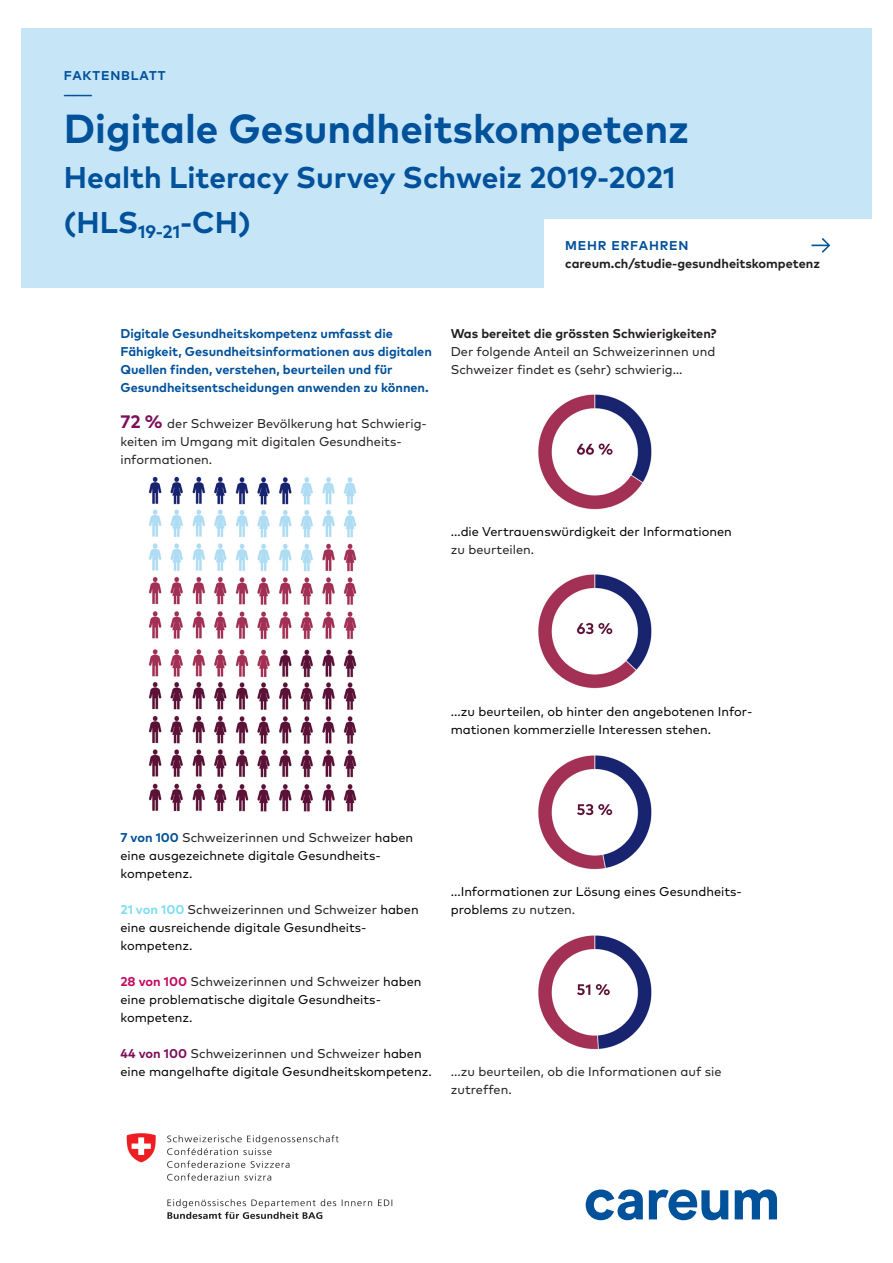
<style>
.page{position:relative;width:893px;height:1263px;background:#fff}
.page>*{position:absolute;margin:0;border:0;box-sizing:border-box;transform-origin:0 0}
.Titel_27pt_blau{font:700 40.5px "Mark OT";color:#01519b}
.Titel_27pt_blau-2{font:700 30px/45px "Mark OT";color:#01519b}
.Lauftext_book_schwar{font:12.75px/18px "Mark OT";color:#000}
.Lead_bold_blau{font:700 12.75px/18px "Mark OT";color:#01519b}
.Lauftext_book_schwar-2{font:12.75px/18px "Mark OT";color:#231f20}
.Lead_bold_blau-2{font:12.75px/18px "Mark OT";color:#231f20}
.Untertitel_bold_blau{font:12.75px "Mark OT";color:#231f20}
.Lauftext_book_schwar-3{font:700 12.75px "Mark OT";color:#231f20}
.Untertitel_bold_schw{font:700 12.75px "Mark OT";color:#231f20}
.Mehr_erfahren_Titel{font:700 12.75px "Mark OT";letter-spacing:.065em;color:#01519b}
.Spitzmarke_blau{font:700 12.75px "Mark OT";letter-spacing:.065em;color:#01519b}
.s1{font-weight:700;font-size:18px;color:#7d0e57}
.s2{font-weight:700;color:#01519b}
.s3{color:#231f20}
.s4{font-weight:700;color:#7eddf3}
.s5{font-weight:700;color:#c3085f}
.s6{font-weight:700;color:#7d0e57}
.s7{color:#000}
</style>
<div class="page">
<svg style="left:735px;top:1189px;width:42px;height:30px"></svg>
<svg style="left:586px;top:1189px;width:57px;height:31px"></svg>
<svg style="left:649px;top:1189px;width:79px;height:31px"></svg>
<div style="left:21px;top:29px;width:851px;height:259px;background:#c6e6f8"></div>
<div style="left:544px;top:220px;width:329px;height:69px;background:#fff"></div>
<svg style="left:811px;top:238px;width:20px;height:15px"></svg>
<img style="left:148px;top:477px;width:209px;height:334px">
<img style="left:126px;top:1133px;width:267px;height:86px">
<img style="left:538px;top:394px;width:114px;height:116px">
<img style="left:538px;top:574px;width:114px;height:115px">
<img style="left:538px;top:755px;width:114px;height:115px">
<img style="left:538px;top:935px;width:114px;height:115px">
<p class="Spitzmarke_blau" style="left:64px;top:67px;width:103px">FAKTENBLATT</p>
<p class="Spitzmarke_blau" style="left:64px;top:87px;width:30px">———</p>
<p class="Titel_27pt_blau" style="left:64px;top:103px;width:627px">Digitale Gesundheitskompetenz</p>
<p class="Titel_27pt_blau-2" style="left:64px;top:154px;width:613px">Health Literacy Survey Schweiz 2019-2021 (HLS<sub>19-21</sub>-CH)</p>
<p class="Mehr_erfahren_Titel" style="left:565px;top:237px;width:125px">MEHR ERFAHREN</p>
<p class="Untertitel_bold_schw" style="left:565px;top:255px;width:256px">careum.ch/studie-gesundheitskompetenz</p>
<p class="Mehr_erfahren_Titel" style="left:585px;top:229px;width:125px">MEHR ERFAHREN</p>
<p class="Lead_bold_blau" style="left:120px;top:324px;width:313px">Digitale Gesundheitskompetenz umfasst die Fähigkeit, Gesundheitsinformationen aus digitalen Quellen finden, verstehen, beurteilen und für Gesundheitsentscheidungen anwenden zu können.</p>
<p class="Lead_bold_blau-2" style="left:120px;top:415px;width:308px"><span class="s1">72 %</span> der Schweizer Bevölkerung hat Schwierig&shy;keiten im Umgang mit digitalen Gesundheits-</p>
<p class="Lead_bold_blau-2" style="left:120px;top:451px;width:93px">informationen.</p>
<p class="Lauftext_book_schwar-3" style="left:451px;top:326px;width:267px">Was bereitet die grössten Schwierigkeiten?</p>
<p class="Lauftext_book_schwar-2" style="left:451px;top:343px;width:266px">Der folgende Anteil an Schweizerinnen und<br>Schweizer findet es (sehr) schwierig…</p>
<p class="Lauftext_book_schwar" style="left:451px;top:523px;width:283px">...die Vertrauenswürdigkeit der Informationen</p>
<p class="Lauftext_book_schwar-2" style="left:451px;top:541px;width:85px">zu beurteilen.</p>
<p class="Lauftext_book_schwar" style="left:451px;top:703px;width:303px">...zu beurteilen, ob hinter den angebotenen Infor&shy;mationen kommerzielle Interessen stehen.</p>
<p class="Lauftext_book_schwar" style="left:120px;top:829px;width:294px"><span class="s2">7 von 100</span> <span class="s3">Schweizerinnen und Schweizer</span> haben eine ausgezeichnete digitale Gesundheits-</p>
<p class="Lauftext_book_schwar" style="left:120px;top:865px;width:74px">kompetenz.</p>
<p class="Lauftext_book_schwar" style="left:120px;top:901px;width:300px"><span class="s4">21 von 100</span> <span class="s3">Schweizerinnen und Schweizer</span> haben eine ausreichende digitale Gesundheits-</p>
<p class="Lauftext_book_schwar" style="left:120px;top:937px;width:74px">kompetenz.</p>
<p class="Lauftext_book_schwar" style="left:120px;top:973px;width:303px"><span class="s5">28 von 100</span> <span class="s3">Schweizerinnen und Schweizer</span> haben eine problematische digitale Gesundheits-</p>
<p class="Lauftext_book_schwar" style="left:120px;top:1009px;width:74px">kompetenz.</p>
<p class="Lauftext_book_schwar" style="left:120px;top:1045px;width:313px"><span class="s6">44 von 100</span> <span class="s3">Schweizerinnen und Schweizer</span> haben eine mangelhafte digitale Gesundheitskompetenz.</p>
<p class="Lauftext_book_schwar" style="left:451px;top:883px;width:293px">...Informationen zur Lösung eines Gesundheits-</p>
<p class="Lauftext_book_schwar-2" style="left:451px;top:901px;width:126px"><span class="s7">problems</span> zu nutzen.</p>
<p class="Untertitel_bold_blau" style="left:451px;top:1064px;width:272px">...zu beurteilen, ob die Informationen auf sie</p>
<p class="Untertitel_bold_blau" style="left:451px;top:1082px;width:62px">zutreffen.</p>
</div>
